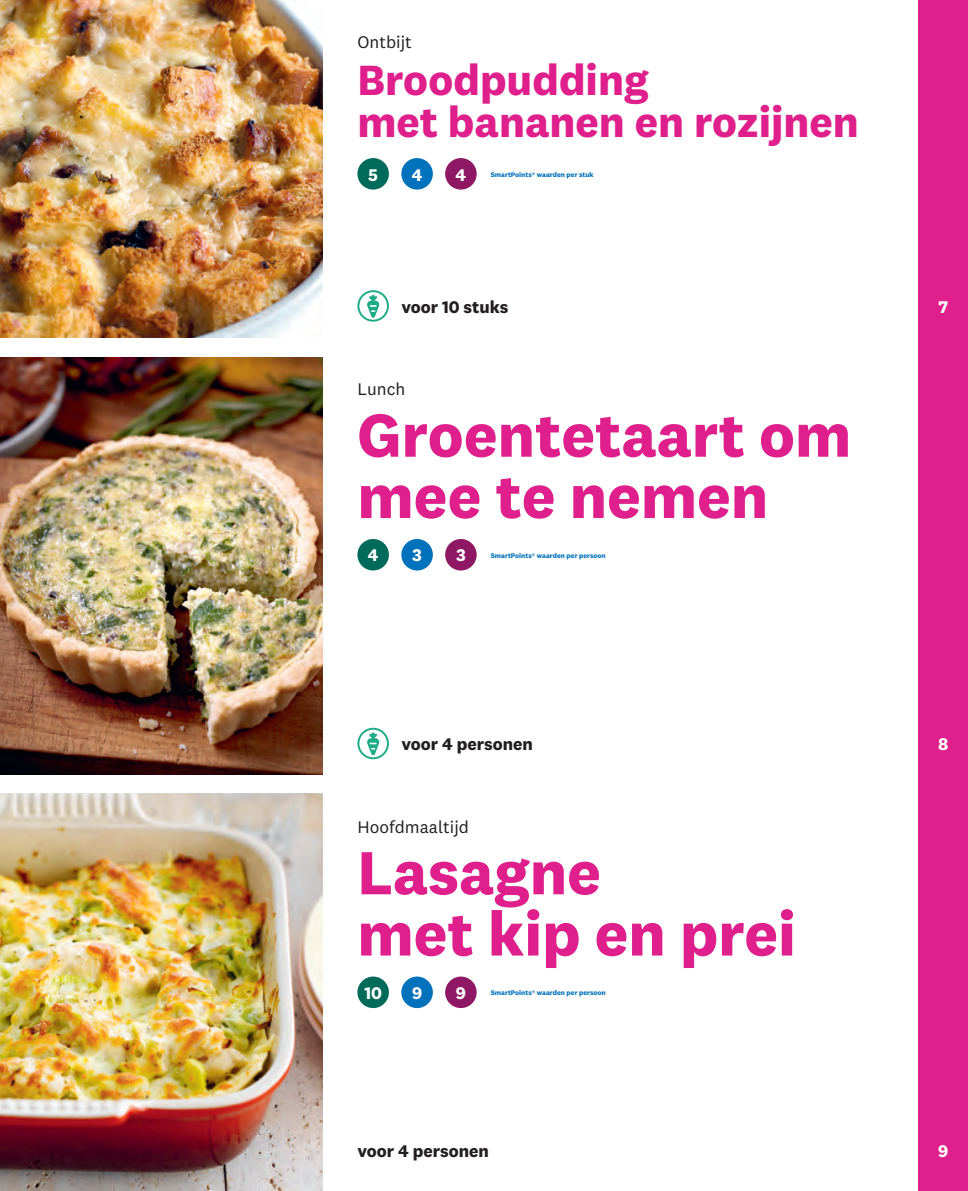
<style>
.page{position:relative;width:968px;height:1191px;background:#fff}
.page>*{position:absolute;margin:0;border:0;box-sizing:border-box;transform-origin:0 0}
.t1{font:700 63px/61.2px "National 2";color:#df1f8b}
.t2{font:700 43.75px/42px "National 2";color:#df1f8b}
.t3{font:700 17.5px "National 2";color:#231f20}
.t4{font:17.5px "National 2";color:#231f20}
.t5{font:700 17.5px "National 2";color:#fff}
.t6{font:700 7px "National 2";color:#0071bb}
</style>
<div class="page">
<img style="left:0;top:0;width:322px;height:337px">
<img style="left:0;top:357px;width:322px;height:417px">
<img style="left:0;top:794px;width:322px;height:397px">
<div style="left:918px;top:0;width:49px;height:1191px;background:#df1f8b"></div>
<div style="left:357px;top:158px;width:32px;height:32px;background:#006b5a;border-radius:50%"></div>
<div style="left:401px;top:158px;width:32px;height:32px;background:#0071bb;border-radius:50%"></div>
<div style="left:445px;top:158px;width:31px;height:32px;background:#8e1864;border-radius:50%"></div>
<div style="left:357px;top:539px;width:32px;height:31px;background:#006b5a;border-radius:50%"></div>
<div style="left:401px;top:539px;width:32px;height:31px;background:#0071bb;border-radius:50%"></div>
<div style="left:445px;top:539px;width:31px;height:31px;background:#8e1864;border-radius:50%"></div>
<div style="left:357px;top:976px;width:32px;height:32px;background:#006b5a;border-radius:50%"></div>
<div style="left:401px;top:976px;width:32px;height:32px;background:#0071bb;border-radius:50%"></div>
<div style="left:445px;top:976px;width:31px;height:32px;background:#8e1864;border-radius:50%"></div>
<svg style="left:357px;top:290px;width:32px;height:32px"></svg>
<svg style="left:357px;top:727px;width:32px;height:32px"></svg>
<h3 class="t4" style="left:357px;top:32px;width:56px">Ontbijt</h3>
<h2 class="t2" style="left:357px;top:59px;width:503px">Broodpudding<br>met bananen en rozijnen</h2>
<h3 class="t5" style="left:368px;top:164px;width:11px">5</h3>
<h3 class="t5" style="left:411px;top:164px;width:12px">4</h3>
<h3 class="t5" style="left:455px;top:164px;width:12px">4</h3>
<p class="t6" style="left:490px;top:170px;width:104px">SmartPoints® waarden per stuk</p>
<h3 class="t3" style="left:401px;top:297px;width:108px">voor 10 stuks</h3>
<h3 class="t4" style="left:357px;top:379px;width:50px">Lunch</h3>
<h1 class="t1" style="left:357px;top:404px;width:495px">Groentetaart om mee te nemen</h1>
<h3 class="t5" style="left:368px;top:544px;width:12px">4</h3>
<h3 class="t5" style="left:412px;top:544px;width:11px">3</h3>
<h3 class="t5" style="left:456px;top:544px;width:11px">3</h3>
<p class="t6" style="left:490px;top:551px;width:116px">SmartPoints® waarden per persoon</p>
<h3 class="t3" style="left:401px;top:733px;width:133px">voor 4 personen</h3>
<h3 class="t4" style="left:357px;top:816px;width:113px">Hoofdmaaltijd</h3>
<h1 class="t1" style="left:357px;top:841px;width:440px">Lasagne<br>met kip en prei</h1>
<h3 class="t5" style="left:364px;top:982px;width:19px">10</h3>
<h3 class="t5" style="left:412px;top:982px;width:12px">9</h3>
<h3 class="t5" style="left:456px;top:982px;width:12px">9</h3>
<p class="t6" style="left:490px;top:988px;width:116px">SmartPoints® waarden per persoon</p>
<h3 class="t3" style="left:357px;top:1140px;width:133px">voor 4 personen</h3>
<h3 class="t5" style="left:938px;top:297px;width:11px">7</h3>
<h3 class="t5" style="left:937px;top:733px;width:12px">8</h3>
<h3 class="t5" style="left:937px;top:1140px;width:12px">9</h3>
</div>
